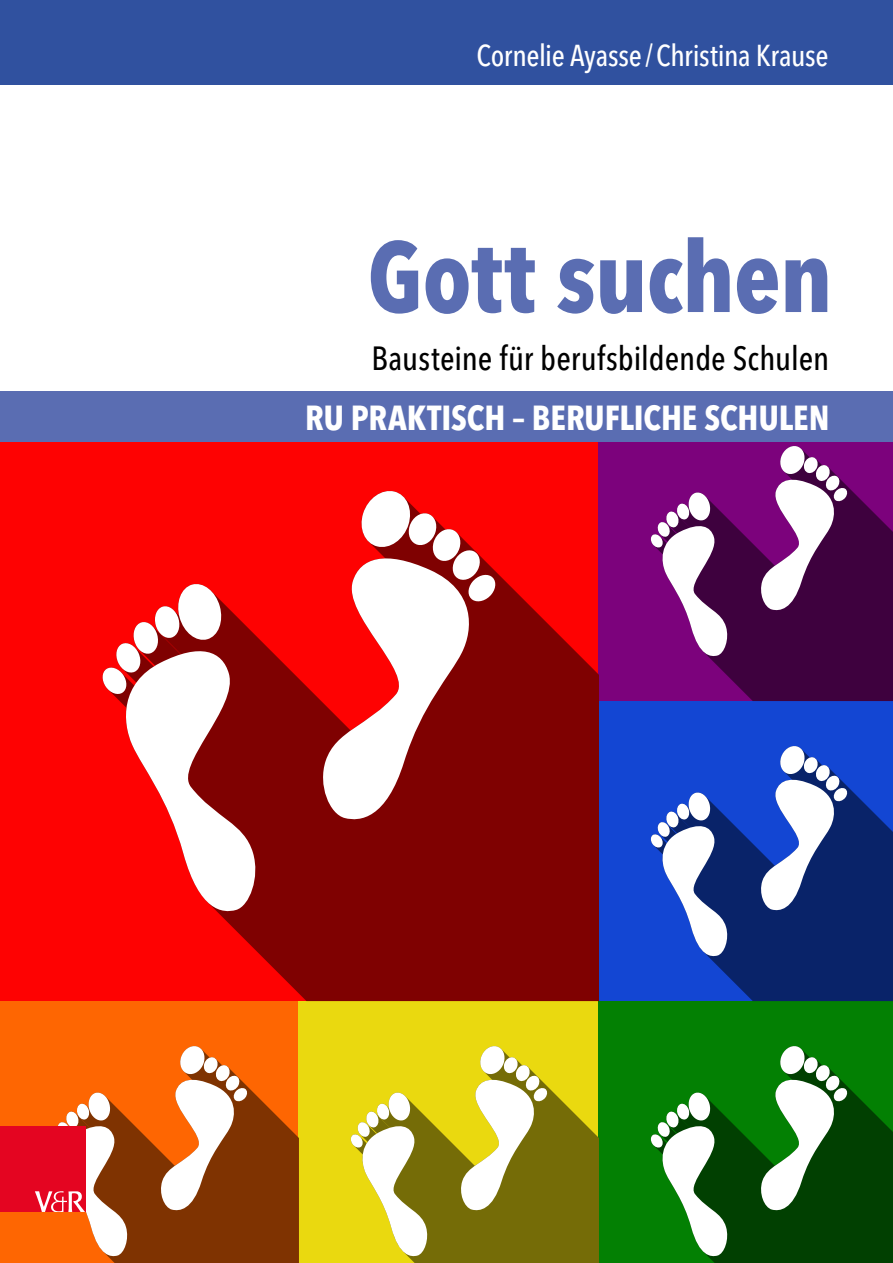
<style>
.page{position:relative;width:893px;height:1263px;background:#30519f}
.page>*{position:absolute;margin:0;border:0;box-sizing:border-box;transform-origin:0 0}
.U1-Titel{font:700 condensed 98.85px "Avenir Next LT Pro";letter-spacing:-.01em;color:#5a6db2}
.U4-Internetadresse{font:700 condensed 34.5px "Avenir Next LT Pro";letter-spacing:-.005em;color:#fff}
.U1-Untertitel{font:500 condensed 33.3px "Avenir Next LT Pro";color:#000}
.U1-Autor{font:500 condensed 30px "Avenir Next LT Pro";letter-spacing:-.01em;color:#fff}
</style>
<div class="page">
<div style="left:0;top:85px;width:893px;height:306px;background:#fff"></div>
<div style="left:0;top:391px;width:893px;height:51px;background:#5a6db2"></div>
<div style="left:0;top:442px;width:599px;height:559px;background:#fe0202"></div>
<div style="left:599px;top:701px;width:294px;height:300px;background:#1346d3"></div>
<div style="left:599px;top:442px;width:294px;height:259px;background:#7c027c"></div>
<div style="left:0;top:1001px;width:299px;height:262px;background:#fe6602"></div>
<div style="left:299px;top:1001px;width:300px;height:262px;background:#ead90f"></div>
<div style="left:599px;top:1001px;width:294px;height:262px;background:#038003"></div>
<svg style="left:219px;top:491px;width:380px;height:510px;fill:#7f0101"></svg>
<svg style="left:709px;top:1087px;width:184px;height:176px;background:#014701"></svg>
<svg style="left:409px;top:1046px;width:190px;height:217px;fill:#756c07"></svg>
<svg style="left:109px;top:1046px;width:190px;height:217px;fill:#7f3301"></svg>
<svg style="left:709px;top:787px;width:184px;height:214px;background:#0a2775"></svg>
<svg style="left:709px;top:487px;width:184px;height:214px;background:#450145"></svg>
<svg style="left:102px;top:491px;width:395px;height:423px"></svg>
<svg style="left:650px;top:1046px;width:198px;height:211px"></svg>
<svg style="left:350px;top:1046px;width:198px;height:211px"></svg>
<svg style="left:650px;top:746px;width:198px;height:211px"></svg>
<svg style="left:650px;top:446px;width:198px;height:211px"></svg>
<div style="left:0;top:1127px;width:85px;height:85px;background:#e40521"></div>
<svg style="left:35px;top:1046px;width:213px;height:211px"></svg>
<p class="U1-Autor" style="left:476px;top:37px;width:354px">Cornelie Ayasse/Christina Krause</p>
<p class="U1-Titel" style="left:367px;top:217px;width:467px">Gott suchen</p>
<p class="U1-Untertitel" style="left:372px;top:338px;width:459px">Bausteine für berufsbildende Schulen</p>
<p class="U4-Internetadresse" style="left:305px;top:396px;width:526px">RU PRAKTISCH – BERUFLICHE SCHULEN</p>
</div>
